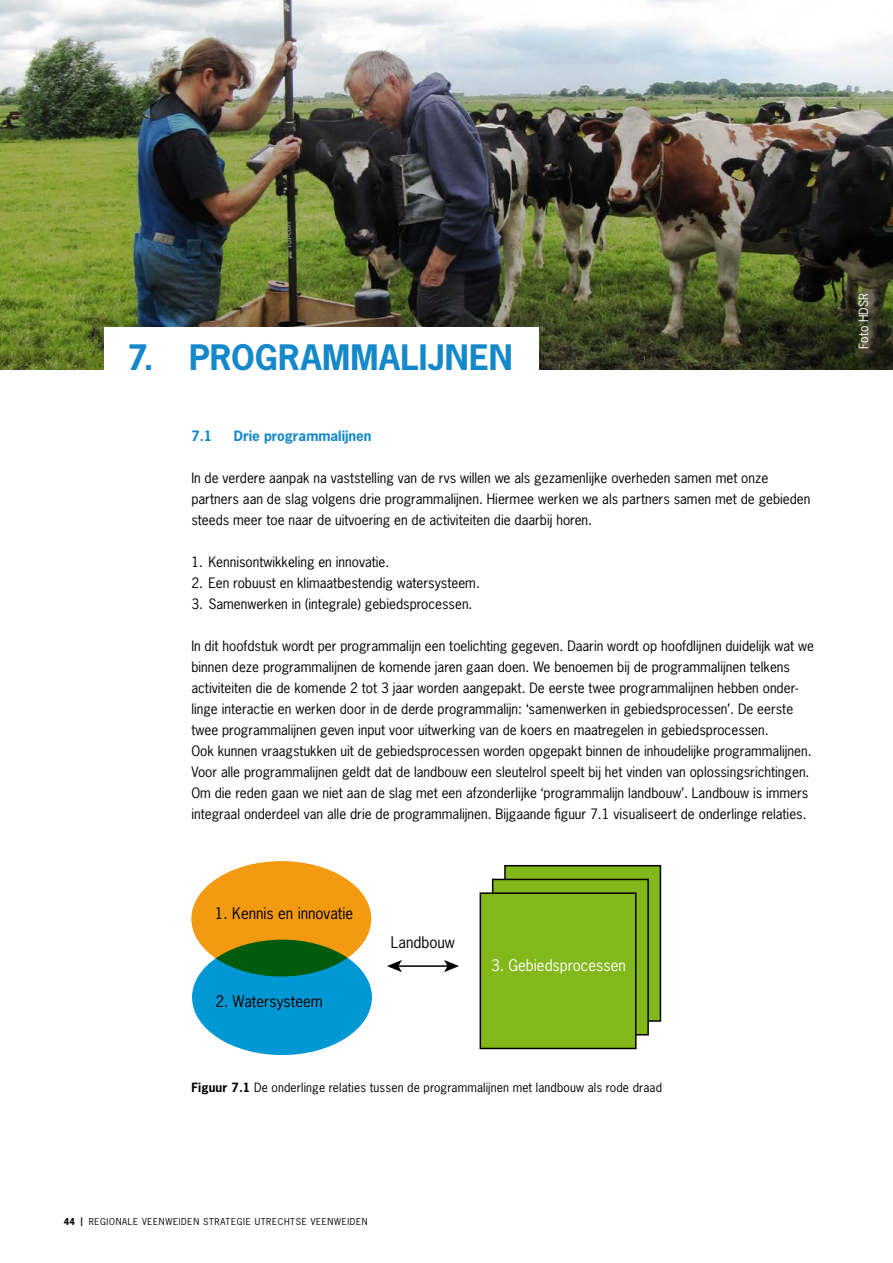
<style>
.page{position:relative;width:893px;height:1263px;background:#fff}
.page>*{position:absolute;margin:0;border:0;box-sizing:border-box;transform-origin:0 0}
.t1{font:700 33px "News Gothic Std";letter-spacing:.01em;color:#1488ca}
.t2{font:15px "News Gothic Std";color:#000}
.t3{font:15px "News Gothic Std";color:#fff}
.t4{font:13.5px/21px "News Gothic Std";color:#000}
.t5{font:700 13.5px "News Gothic Std";color:#1488ca}
.t6{font:12px "News Gothic Std";letter-spacing:.01em;color:#000}
.t7{font:12px "News Gothic Std";letter-spacing:.01em;color:#fff}
.t8{font:9px "News Gothic Std";letter-spacing:.075em;color:#000}
.s1{font-weight:700}
</style>
<div class="page">
<img style="left:0;top:0;width:893px;height:370px">
<div style="left:104px;top:327px;width:434px;height:55px;background:#fff"></div>
<div style="left:505px;top:866px;width:155px;height:155px;background:#83b81a"></div>
<div style="left:504px;top:865px;width:157px;height:157px;border:2px solid #000"></div>
<div style="left:493px;top:879px;width:155px;height:156px;background:#83b81a"></div>
<div style="left:492px;top:879px;width:157px;height:156px;border:2px solid #000"></div>
<div style="left:480px;top:893px;width:156px;height:155px;background:#83b81a"></div>
<div style="left:480px;top:892px;width:157px;height:157px;border:2px solid #000"></div>
<div style="left:192px;top:940px;width:180px;height:115px;background:#0098d4;border-radius:50%"></div>
<hr style="left:398px;top:965px;width:50px;height:2px;background:#000">
<svg style="left:387px;top:960px;width:15px;height:12px"></svg>
<svg style="left:444px;top:960px;width:15px;height:12px"></svg>
<svg style="left:191px;top:861px;width:180px;height:115px;background:#c18d10"></svg>
<h1 class="t1" style="left:128px;top:336px;width:387px">7. PROGRAMMALIJNEN</h1>
<p class="t5" style="left:191px;top:427px;width:22px">7.1</p>
<p class="t5" style="left:234px;top:427px;width:139px">Drie programmalijnen</p>
<p class="t4" style="left:191px;top:467px;width:621px">In de verdere aanpak na vaststelling van de rvs willen we als gezamenlijke overheden samen met onze partners aan de slag volgens drie programmalijnen. Hiermee werken we als partners samen met de gebieden steeds meer toe naar de uitvoering en de activiteiten die daarbij horen.</p>
<p class="t4" style="left:191px;top:551px;width:200px">1. Kennisontwikkeling en innovatie.</p>
<p class="t4" style="left:191px;top:572px;width:290px">2. Een robuust en klimaatbestendig watersysteem.</p>
<p class="t4" style="left:191px;top:593px;width:283px">3. Samenwerken in (integrale) gebiedsprocessen.</p>
<p class="t4" style="left:191px;top:635px;width:624px">In dit hoofdstuk wordt per programmalijn een toelichting gegeven. Daarin wordt op hoofdlijnen duidelijk wat we binnen deze programmalijnen de komende jaren gaan doen. We benoemen bij de programmalijnen telkens activiteiten die de komende 2 tot 3 jaar worden aangepakt. De eerste twee programmalijnen hebben onder&shy;linge interactie en werken door in de derde programmalijn: ‘samenwerken in gebiedsprocessen’. De eerste twee programmalijnen geven input voor uitwerking van de koers en maatregelen in gebiedsprocessen.<br>Ook kunnen vraagstukken uit de gebiedsprocessen worden opgepakt binnen de inhoudelijke programmalijnen.<br>Voor alle programmalijnen geldt dat de landbouw een sleutelrol speelt bij het vinden van oplossingsrichtingen.<br>Om die reden gaan we niet aan de slag met een afzonderlijke ‘programmalijn landbouw’. Landbouw is immers integraal onderdeel van alle drie de programmalijnen. Bijgaande figuur 7.1 visualiseert de onderlinge relaties.</p>
<p class="t2" style="left:215px;top:904px;width:140px">1. Kennis en innovatie</p>
<p class="t2" style="left:216px;top:992px;width:109px">2. Watersysteem</p>
<p class="t2" style="left:391px;top:933px;width:66px">Landbouw</p>
<p class="t3" style="left:491px;top:956px;width:136px">3. Gebiedsprocessen</p>
<p class="t6" style="left:191px;top:1080px;width:472px"><span class="s1">Figuur 7.1</span> De onderlinge relaties tussen de programmalijnen met landbouw als rode draad</p>
<p class="t7" style="left:856px;top:349px;width:57px;rotate:-90deg">Foto HDSR</p>
<p class="t8" style="left:64px;top:1215px;width:305px"><span class="s1">44 |</span> REGIONALE VEENWEIDEN STRATEGIE UTRECHTSE VEENWEIDEN</p>
</div>
